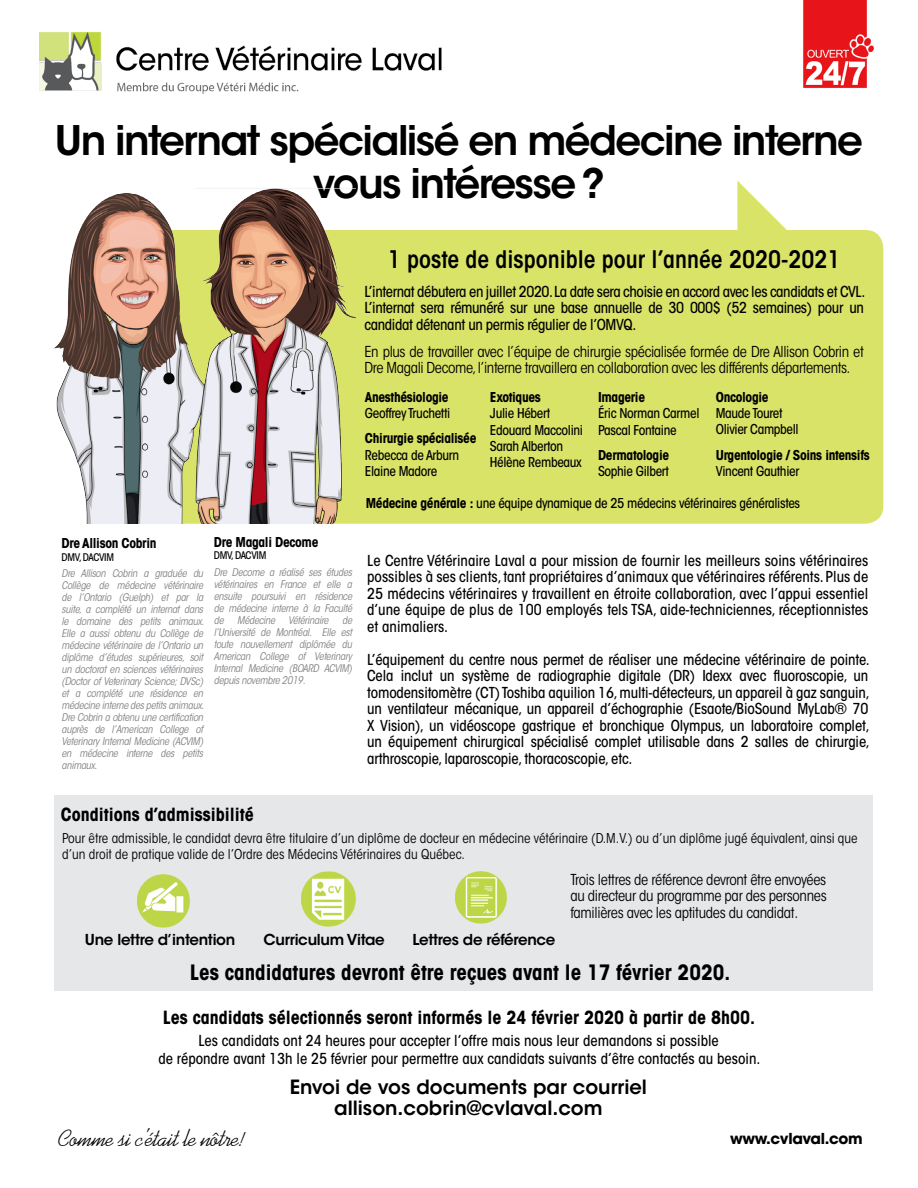
<style>
.page{position:relative;width:918px;height:1188px;background:#fff}
.page>*{position:absolute;margin:0;border:0;box-sizing:border-box;transform-origin:0 0}
.t1{font:600 40.5px/43.5px "ITC Avant Garde Std";letter-spacing:-.04em;color:#000;text-align:center}
.t2{font:600 condensed 24px "ITC Avant Garde Std";color:#000}
.t3{font:24px "Swenson";letter-spacing:-.02em;color:#000}
.t4{font:700 condensed 21px "ITC Avant Garde Std";color:#000}
.t5{font:600 19.5px/21px "ITC Avant Garde Std";color:#000;text-align:center}
.t6{font:700 condensed 18px "ITC Avant Garde Std";color:#000}
.t7{font:500 condensed 15px/16.5px "ITC Avant Garde Std";color:#000;text-align:justify}
.t8{font:condensed 15px/16.5px "ITC Avant Garde Std";letter-spacing:-.025em;color:#000;text-align:justify}
.t9{font:600 15px "ITC Avant Garde Std";letter-spacing:-.02em;color:#000}
.t10{font:700 15px "ITC Avant Garde Std";letter-spacing:-.02em;color:#000}
.t11{font:500 condensed 13.5px/16.2px "ITC Avant Garde Std";letter-spacing:-.025em;color:#000}
.t12{font:condensed 13.5px/16.2px "ITC Avant Garde Std";color:#000}
.t13{font:700 condensed 13.5px "ITC Avant Garde Std";letter-spacing:-.025em;color:#000}
.t14{font:italic condensed 10.5px/12px "ITC Avant Garde Std";letter-spacing:-.025em;color:#808285;text-align:justify}
.t15{font:500 condensed 10.5px "ITC Avant Garde Std";letter-spacing:-.025em;color:#000}
.s1{font-weight:700}
</style>
<div class="page">
<div style="left:96px;top:230px;width:787px;height:294px;background:#d9e367;border-radius:18px"></div>
<div style="left:54px;top:796px;width:819px;height:195px;background:#e6e7e8"></div>
<img style="left:137px;top:874px;width:53px;height:53px">
<img style="left:301px;top:871px;width:55px;height:55px">
<img style="left:455px;top:871px;width:52px;height:53px">
<svg style="left:737px;top:181px;width:50px;height:49px"></svg>
<img style="left:39px;top:32px;width:403px;height:62px">
<img style="left:53px;top:188px;width:302px;height:336px">
<img style="left:803px;top:0;width:71px;height:88px">
<h1 class="t1" style="left:55px;top:118px;width:810px">Un internat spécialisé en médecine interne vous intéresse ?</h1>
<h2 class="t2" style="left:388px;top:244px;width:454px">1 poste de disponible pour l’année 2020-2021</h2>
<p class="t7" style="left:365px;top:283px;width:502px">L’internat débutera en juillet 2020. La date sera choisie en accord avec les candidats et CVL.<br>L’internat sera rémunéré sur une base annuelle de 30 000$ (52 semaines) pour un candidat détenant un permis régulier de l’OMVQ.</p>
<p class="t8" style="left:365px;top:343px;width:501px">En plus de travailler avec l’équipe de chirurgie spécialisée formée de Dre Allison Cobrin et<br>Dre Magali Decome, l’interne travaillera en collaboration avec les différents départements.</p>
<p class="t13" style="left:716px;top:388px;width:54px">Oncologie</p>
<p class="t11" style="left:716px;top:405px;width:85px">Maude Touret<br>Olivier Campbell</p>
<p class="t13" style="left:716px;top:446px;width:156px">Urgentologie / Soins intensifs</p>
<p class="t11" style="left:716px;top:463px;width:85px">Vincent Gauthier</p>
<p class="t13" style="left:365px;top:388px;width:85px">Anesthésiologie</p>
<p class="t11" style="left:365px;top:405px;width:87px">Geoffrey Truchetti</p>
<p class="t13" style="left:365px;top:430px;width:113px">Chirurgie spécialisée</p>
<p class="t11" style="left:365px;top:447px;width:96px">Rebecca de Arburn<br>Elaine Madore</p>
<p class="t13" style="left:490px;top:389px;width:52px">Exotiques</p>
<p class="t11" style="left:490px;top:405px;width:95px">Julie Hébert<br>Edouard Maccolini<br>Sarah Alberton<br>Hélène Rembeaux</p>
<p class="t13" style="left:598px;top:389px;width:49px">Imagerie</p>
<p class="t11" style="left:598px;top:405px;width:103px">Éric Norman Carmel<br>Pascal Fontaine</p>
<p class="t13" style="left:598px;top:446px;width:73px">Dermatologie</p>
<p class="t11" style="left:598px;top:463px;width:73px">Sophie Gilbert</p>
<p class="t13" style="left:62px;top:534px;width:97px">Dre Allison Cobrin</p>
<p class="t15" style="left:62px;top:550px;width:54px">DMV, DACVIM</p>
<p class="t14" style="left:62px;top:567px;width:144px">Dre Allison Cobrin a graduée du Collège de médecine vétérinaire de l’Ontario (Guelph) et par la suite, a complété un internat dans le domaine des petits animaux.<br>Elle a aussi obtenu du Collège de médecine vétérinaire de l’Ontario un diplôme d’études supérieures, soit un doctorat en sciences vétérinaires (Doctor of Veterinary Science; DVSc) et a complété une résidence en médecine interne des petits animaux.<br>Dre Cobrin a obtenu une certification auprès de l’American College of Veterinary Internal Medicine (ACVIM) en médecine interne des petits animaux.</p>
<p class="t13" style="left:214px;top:533px;width:106px">Dre Magali Decome</p>
<p class="t15" style="left:214px;top:549px;width:54px">DMV, DACVIM</p>
<p class="t14" style="left:214px;top:566px;width:140px">Dre Decome a réalisé ses études vétérinaires en France et elle a ensuite poursuivi en résidence de médecine interne à la Faculté de</p>
<p class="t14" style="left:237px;top:614px;width:93px">Médecine Vétérinaire</p>
<p class="t14" style="left:214px;top:614px;width:140px;text-indent:128px">de l’Université de Montréal. Elle est toute nouvellement diplômée du American College of Veterinary Internal Medicine (BOARD ACVIM) depuis novembre 2019.</p>
<p class="t11" style="left:366px;top:495px;width:436px"><span class="s1">Médecine générale :</span> une équipe dynamique de 25 médecins vétérinaires généralistes</p>
<p class="t7" style="left:367px;top:552px;width:503px">Le Centre Vétérinaire Laval a pour mission de fournir les meilleurs soins vétérinaires possibles à ses clients, tant propriétaires d’animaux que vétérinaires référents. Plus de 25 médecins vétérinaires y travaillent en étroite collaboration, avec l’appui essentiel d’une équipe de plus de 100 employés tels TSA, aide-techniciennes, réceptionnistes et animaliers.</p>
<p class="t7" style="left:367px;top:651px;width:504px">L’équipement du centre nous permet de réaliser une médecine vétérinaire de pointe.<br>Cela inclut un système de radiographie digitale (DR) Idexx avec fluoroscopie, un tomodensitomètre (CT) Toshiba aquilion 16, multi-détecteurs, un appareil à gaz sanguin, un ventilateur mécanique, un appareil d’échographie (Esaote/BioSound MyLab® 70<br>X Vision), un vidéoscope gastrique et bronchique Olympus, un laboratoire complet, un équipement chirurgical spécialisé complet utilisable dans 2 salles de chirurgie, arthroscopie, laparoscopie, thoracoscopie, etc.</p>
<p class="t6" style="left:61px;top:803px;width:194px">Conditions d’admissibilité</p>
<p class="t12" style="left:62px;top:830px;width:797px">Pour être admissible, le candidat devra être titulaire d’un diplôme de docteur en médecine vétérinaire (D.M.V.) ou d’un diplôme jugé équivalent, ainsi que d’un droit de pratique valide de l’Ordre des Médecins Vétérinaires du Québec.</p>
<p class="t9" style="left:85px;top:930px;width:152px">Une lettre d’intention</p>
<p class="t9" style="left:264px;top:930px;width:123px">Curriculum Vitae</p>
<p class="t9" style="left:412px;top:930px;width:145px">Lettres de référence</p>
<p class="t8" style="left:570px;top:871px;width:258px">Trois lettres de référence devront être envoyées au directeur du programme par des personnes familières avec les aptitudes du candidat.</p>
<h3 class="t4" style="left:190px;top:959px;width:542px">Les candidatures devront être reçues avant le 17 février 2020.</h3>
<p class="t6" style="left:163px;top:1006px;width:594px">Les candidats sélectionnés seront informés le 24 février 2020 à partir de 8h00.</p>
<p class="t7" style="left:158px;top:1032px;width:604px;line-height:18px;text-align:center">Les candidats ont 24 heures pour accepter l’offre mais nous leur demandons si possible<br>de répondre avant 13h le 25 février pour permettre aux candidats suivants d’être contactés au besoin.</p>
<h3 class="t5" style="left:290px;top:1076px;width:359px">Envoi de vos documents par courriel allison.cobrin@cvlaval.com</h3>
<h2 class="t3" style="left:58px;top:1125px;width:189px">Comme si c’était le nôtre!</h2>
<p class="t10" style="left:730px;top:1129px;width:134px">www.cvlaval.com</p>
</div>
